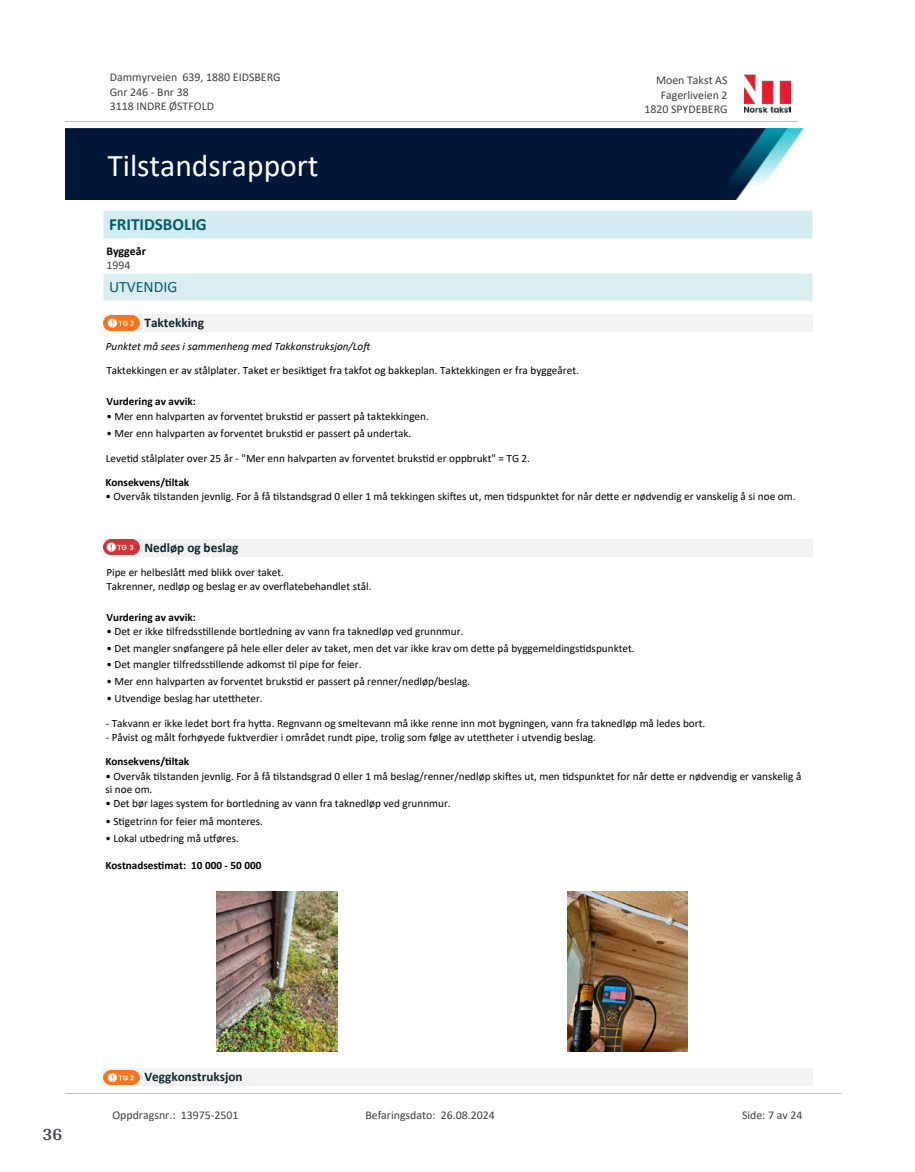
<style>
.page{position:relative;width:915px;height:1172px;background:#fff}
.page>*{position:absolute;margin:0;border:0;box-sizing:border-box;transform-origin:0 0}
.t1{font:31.65px "Calibri";color:#fff}
.t2{font:700 18px "Arya";color:#414749}
.t3{font:700 17.1px "Calibri";color:#065c69}
.t4{font:15.75px "Calibri";color:#065c69}
.t5{font:700 13.2px "Calibri";color:#0f252c}
.t6{font:11.85px/14.5px "Calibri";color:#404040}
.t7{font:700 11.85px "Calibri";color:#000}
.t8{font:11.25px/13.6px "Calibri";color:#000}
.t9{font:700 11.25px "Calibri";color:#000}
.t10{font:italic 11.25px "Calibri";color:#000}
</style>
<div class="page">
<div style="left:104px;top:274px;width:708px;height:26px;background:#daeef2"></div>
<hr style="left:104px;top:274px;width:708px;height:1px;background:#eaf5f7">
<hr style="left:104px;top:300px;width:708px;height:1px;background:#eaf5f7">
<div style="left:104px;top:315px;width:708px;height:17px;background:#f2f2f2"></div>
<svg style="left:107px;top:330px;width:29px;height:1px"></svg>
<img style="left:104px;top:315px;width:35px;height:15px">
<div style="left:104px;top:539px;width:708px;height:17px;background:#f2f2f2"></div>
<svg style="left:107px;top:539px;width:29px;height:16px"></svg>
<img style="left:104px;top:540px;width:35px;height:14px">
<img style="left:216px;top:891px;width:121px;height:160px">
<img style="left:567px;top:891px;width:120px;height:160px">
<div style="left:104px;top:1069px;width:708px;height:17px;background:#f2f2f2"></div>
<img style="left:104px;top:1070px;width:35px;height:15px">
<div style="left:104px;top:211px;width:708px;height:27px;background:#d3ecf1"></div>
<hr style="left:104px;top:210px;width:708px;height:1px;background:#eaf5f7">
<hr style="left:104px;top:238px;width:708px;height:1px;background:#eaf5f7">
<img style="left:744px;top:74px;width:46px;height:40px">
<hr style="left:65px;top:121px;width:731px;height:1px;background:#c0c0c0">
<img style="left:65px;top:129px;width:738px;height:71px">
<hr style="left:65px;top:1093px;width:775px;height:1px;background:#c0c0c0">
<p class="t6" style="left:110px;top:70px;width:172px">Dammyrveien 639, 1880 EIDSBERG<br>Gnr 246 - Bnr 38<br>3118 INDRE ØSTFOLD</p>
<p class="t6" style="left:655px;top:73px;width:73px">Moen Takst AS</p>
<p class="t6" style="left:660px;top:87px;width:68px">Fagerliveien 2</p>
<p class="t6" style="left:644px;top:102px;width:85px">1820 SPYDEBERG</p>
<h1 class="t1" style="left:107px;top:143px;width:213px">Tilstandsrapport</h1>
<h3 class="t3" style="left:109px;top:212px;width:99px">FRITIDSBOLIG</h3>
<p class="t7" style="left:106px;top:242px;width:41px">Byggeår</p>
<p class="t6" style="left:106px;top:258px;width:26px">1994</p>
<h3 class="t4" style="left:109px;top:276px;width:70px">UTVENDIG</h3>
<p class="t5" style="left:144px;top:314px;width:61px">Taktekking</p>
<p class="t8" style="left:106px;top:364px;width:474px">Taktekkingen er av stålplater. Taket er besik琀椀get fra takfot og bakkeplan. Taktekkingen er fra byggeåret.</p>
<p class="t10" style="left:106px;top:338px;width:267px">Punktet må sees i sammenheng med Takkonstruksjon/Lo昀琀</p>
<p class="t9" style="left:106px;top:394px;width:91px">Vurdering av avvik:</p>
<p class="t8" style="left:106px;top:409px;width:324px">• Mer enn halvparten av forventet bruks琀椀d er passert på taktekkingen.</p>
<p class="t8" style="left:106px;top:426px;width:306px">• Mer enn halvparten av forventet bruks琀椀d er passert på undertak.</p>
<p class="t8" style="left:106px;top:451px;width:425px">Leve琀椀d stålplater over 25 år - "Mer enn halvparten av forventet bruks琀椀d er oppbrukt" = TG 2.</p>
<p class="t9" style="left:105px;top:474px;width:85px">Konsekvens/琀椀ltak</p>
<p class="t8" style="left:105px;top:489px;width:691px">• Overvåk 琀椀lstanden jevnlig. For å få 琀椀lstandsgrad 0 eller 1 må tekkingen ski昀琀es ut, men 琀椀dspunktet for når de琀琀e er nødvendig er vanskelig å si noe om.</p>
<p class="t5" style="left:144px;top:538px;width:95px">Nedløp og beslag</p>
<p class="t8" style="left:106px;top:565px;width:266px">Pipe er helbeslå琀琀 med blikk over taket.<br>Takrenner, nedløp og beslag er av over昀氀atebehandlet stål.</p>
<p class="t9" style="left:106px;top:609px;width:91px">Vurdering av avvik:</p>
<p class="t8" style="left:106px;top:624px;width:358px">• Det er ikke 琀椀lfredss琀椀llende bortledning av vann fra taknedløp ved grunnmur.</p>
<p class="t8" style="left:106px;top:641px;width:529px">• Det mangler snøfangere på hele eller deler av taket, men det var ikke krav om de琀琀e på byggemeldings琀椀dspunktet.</p>
<p class="t8" style="left:106px;top:658px;width:256px">• Det mangler 琀椀lfredss琀椀llende adkomst 琀椀l pipe for feier.</p>
<p class="t8" style="left:106px;top:674px;width:365px">• Mer enn halvparten av forventet bruks琀椀d er passert på renner/nedløp/beslag.</p>
<p class="t8" style="left:106px;top:691px;width:158px">• Utvendige beslag har ute琀琀heter.</p>
<p class="t8" style="left:106px;top:716px;width:600px">- Takvann er ikke ledet bort fra hy琀琀a. Regnvann og smeltevann må ikke renne inn mot bygningen, vann fra taknedløp må ledes bort.</p>
<p class="t8" style="left:106px;top:730px;width:491px">- Påvist og målt forhøyede fuktverdier i området rundt pipe, trolig som følge av ute琀琀heter i utvendig beslag.</p>
<p class="t9" style="left:105px;top:753px;width:85px">Konsekvens/琀椀ltak</p>
<p class="t8" style="left:105px;top:769px;width:697px">• Overvåk 琀椀lstanden jevnlig. For å få 琀椀lstandsgrad 0 eller 1 må beslag/renner/nedløp ski昀琀es ut, men 琀椀dspunktet for når de琀琀e er nødvendig er vanskelig å si noe om.</p>
<p class="t8" style="left:105px;top:796px;width:347px">• Det bør lages system for bortledning av vann fra taknedløp ved grunnmur.</p>
<p class="t8" style="left:105px;top:814px;width:159px">• S琀椀getrinn for feier må monteres.</p>
<p class="t8" style="left:105px;top:831px;width:135px">• Lokal utbedring må u琀昀øres.</p>
<p class="t9" style="left:105px;top:857px;width:157px">Kostnadses琀椀mat: 10 000 - 50 000</p>
<h2 class="t2" style="left:43px;top:1123px;width:21px">36</h2>
<p class="t5" style="left:144px;top:1068px;width:99px">Veggkonstruksjon</p>
<p class="t6" style="left:112px;top:1107px;width:127px">Oppdragsnr.: 13975-2501</p>
<p class="t6" style="left:365px;top:1107px;width:131px">Befaringsdato: 26.08.2024</p>
<p class="t6" style="left:741px;top:1107px;width:62px">Side: 7 av 24</p>
</div>
